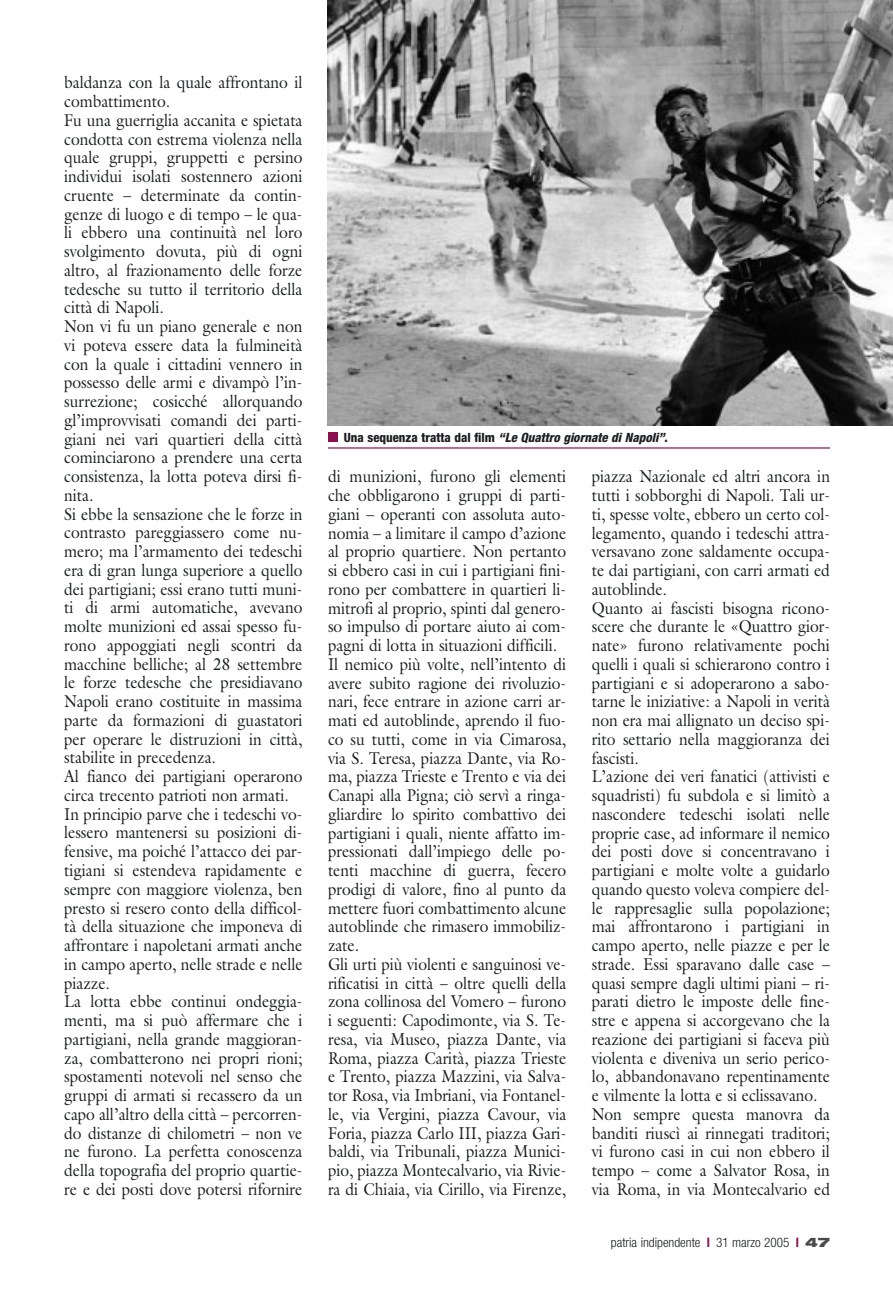
<style>
.page{position:relative;width:893px;height:1296px;background:#fff}
.page>*{position:absolute;margin:0;border:0;box-sizing:border-box;transform-origin:0 0}
.t1{font:17.25px/18.8px "Galliard";color:#1c1f20;scale:.9 1}
.t2{font:300 condensed 13.2px "Helvetica Neue";color:#1c1f20}
.t3{font:italic 800 condensed 12.75px "Helvetica Neue";color:#1c1f20}
.s1{font-style:normal}
.s2{font-weight:700;color:#880f50}
.s3{font-weight:900;font-stretch:expanded;color:#47494a}
</style>
<div class="page">
<img style="left:328px;top:0;width:564px;height:425px">
<hr style="left:328px;top:447px;width:502px;height:2px;background:#880f50">
<div style="left:328px;top:433px;width:9px;height:9px;background:#880f50"></div>
<p class="t1" style="left:64px;top:75px;width:266px">baldanza con la quale affrontano il combattimento.<br>Fu una guerriglia accanita e spietata condotta con estrema violenza nella quale gruppi, gruppetti e persino individui isolati sostennero azioni cruente – determinate da contin&shy;genze di luogo e di tempo – le qua&shy;li ebbero una continuità nel loro svolgimento dovuta, più di ogni altro, al frazionamento delle forze tedesche su tutto il territorio della città di Napoli.<br>Non vi fu un piano generale e non vi poteva essere data la fulmineità con la quale i cittadini vennero in possesso delle armi e divampò l’in&shy;surrezione; cosicché allorquando gl’improvvisati comandi dei parti&shy;giani nei vari quartieri della città cominciarono a prendere una certa consistenza, la lotta poteva dirsi fi&shy;nita.<br>Si ebbe la sensazione che le forze in contrasto pareggiassero come nu&shy;mero; ma l’armamento dei tedeschi era di gran lunga superiore a quello dei partigiani; essi erano tutti muni&shy;ti di armi automatiche, avevano molte munizioni ed assai spesso fu&shy;rono appoggiati negli scontri da macchine belliche; al 28 settembre le forze tedesche che presidiavano Napoli erano costituite in massima parte da formazioni di guastatori per operare le distruzioni in città, stabilite in precedenza.<br>Al fianco dei partigiani operarono circa trecento patrioti non armati.<br>In principio parve che i tedeschi vo&shy;lessero mantenersi su posizioni di&shy;fensive, ma poiché l’attacco dei par&shy;tigiani si estendeva rapidamente e sempre con maggiore violenza, ben presto si resero conto della difficol&shy;tà della situazione che imponeva di affrontare i napoletani armati anche in campo aperto, nelle strade e nelle piazze.<br>La lotta ebbe continui ondeggia&shy;menti, ma si può affermare che i partigiani, nella grande maggioran&shy;za, combatterono nei propri rioni; spostamenti notevoli nel senso che gruppi di armati si recassero da un capo all’altro della città – percorren&shy;do distanze di chilometri – non ve ne furono. La perfetta conoscenza della topografia del proprio quartie&shy;re e dei posti dove potersi rifornire</p>
<p class="t3" style="left:344px;top:433px;width:325px"><span class="s1">Una sequenza tratta dal film</span> “Le Quattro giornate di Napoli”<span class="s1">.</span></p>
<p class="t1" style="left:328px;top:469px;width:266px">di munizioni, furono gli elementi che obbligarono i gruppi di parti&shy;giani – operanti con assoluta auto&shy;nomia – a limitare il campo d’azione al proprio quartiere. Non pertanto si ebbero casi in cui i partigiani fini&shy;rono per combattere in quartieri li&shy;mitrofi al proprio, spinti dal genero&shy;so impulso di portare aiuto ai com&shy;pagni di lotta in situazioni difficili.<br>Il nemico più volte, nell’intento di avere subito ragione dei rivoluzio&shy;nari, fece entrare in azione carri ar&shy;mati ed autoblinde, aprendo il fuo&shy;co su tutti, come in via Cimarosa, via S. Teresa, piazza Dante, via Ro&shy;ma, piazza Trieste e Trento e via dei Canapi alla Pigna; ciò servì a ringa&shy;gliardire lo spirito combattivo dei partigiani i quali, niente affatto im&shy;pressionati dall’impiego delle po&shy;tenti macchine di guerra, fecero prodigi di valore, fino al punto da mettere fuori combattimento alcune autoblinde che rimasero immobiliz&shy;zate.<br>Gli urti più violenti e sanguinosi ve&shy;rificatisi in città – oltre quelli della zona collinosa del Vomero – furono i seguenti: Capodimonte, via S. Te&shy;resa, via Museo, piazza Dante, via Roma, piazza Carità, piazza Trieste e Trento, piazza Mazzini, via Salva&shy;tor Rosa, via Imbriani, via Fontanel&shy;le, via Vergini, piazza Cavour, via Foria, piazza Carlo III, piazza Gari&shy;baldi, via Tribunali, piazza Munici&shy;pio, piazza Montecalvario, via Rivie&shy;ra di Chiaia, via Cirillo, via Firenze,</p>
<p class="t1" style="left:591px;top:469px;width:266px">piazza Nazionale ed altri ancora in tutti i sobborghi di Napoli. Tali ur&shy;ti, spesse volte, ebbero un certo col&shy;legamento, quando i tedeschi attra&shy;versavano zone saldamente occupa&shy;te dai partigiani, con carri armati ed autoblinde.<br>Quanto ai fascisti bisogna ricono&shy;scere che durante le «Quattro gior&shy;nate» furono relativamente pochi quelli i quali si schierarono contro i partigiani e si adoperarono a sabo&shy;tarne le iniziative: a Napoli in verità non era mai allignato un deciso spi&shy;rito settario nella maggioranza dei fascisti.<br>L’azione dei veri fanatici (attivisti e squadristi) fu subdola e si limitò a nascondere tedeschi isolati nelle proprie case, ad informare il nemico dei posti dove si concentravano i partigiani e molte volte a guidarlo quando questo voleva compiere del&shy;le rappresaglie sulla popolazione; mai affrontarono i partigiani in campo aperto, nelle piazze e per le strade. Essi sparavano dalle case – quasi sempre dagli ultimi piani – ri&shy;parati dietro le imposte delle fine&shy;stre e appena si accorgevano che la reazione dei partigiani si faceva più violenta e diveniva un serio perico&shy;lo, abbandonavano repentinamente e vilmente la lotta e si eclissavano.<br>Non sempre questa manovra da banditi riuscì ai rinnegati traditori; vi furono casi in cui non ebbero il tempo – come a Salvator Rosa, in via Roma, in via Montecalvario ed</p>
<p class="t2" style="left:611px;top:1238px;width:220px">patria indipendente <span class="s2">l</span> 31 marzo 2005 <span class="s2">l</span> <span class="s3">47</span></p>
</div>
